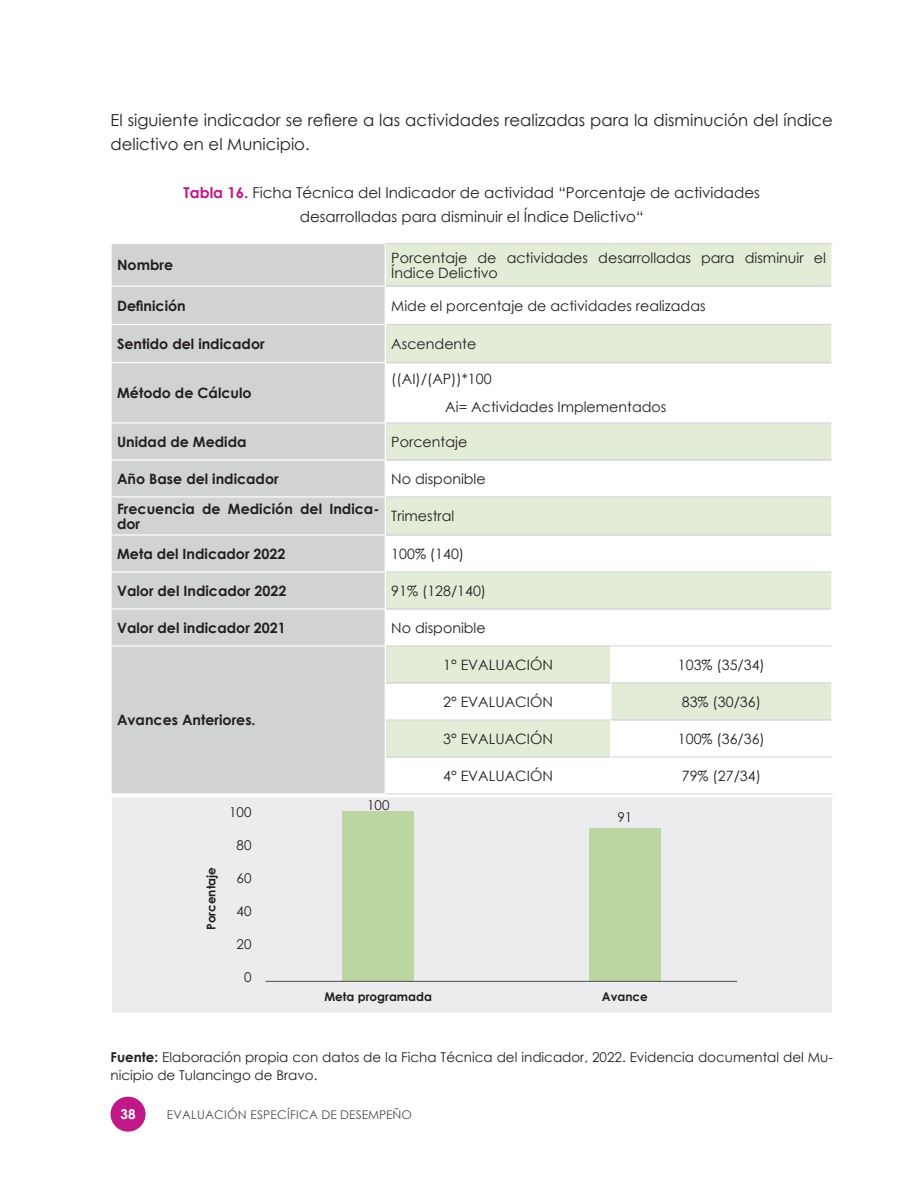
<style>
.page{position:relative;width:918px;height:1188px;background:#fff}
.page>*{position:absolute;margin:0;border:0;box-sizing:border-box;transform-origin:0 0}
.TXT1{font:16.5px/24px "Century Gothic";color:#231f20}
.Tabla-TIT{font:15px/24px "Century Gothic";color:#231f20;text-align:center}
.t1{font:14.25px/15.5px "Century Gothic";color:#231f20}
.t2{font:700 14.25px/15.5px "Century Gothic";color:#231f20}
.Fuente{font:13.5px/18px "Century Gothic";color:#231f20}
.t3{font:700 13.5px "Century Gothic";color:#fff}
.t4{font:12px "Century Gothic";letter-spacing:.02em;color:#4b4c4d}
.t5{font:700 12px "Century Gothic";color:#231f20}
.s1{font-weight:700;color:#c01886}
.s2{font-weight:700}
</style>
<div class="page">
<div style="left:111px;top:1097px;width:35px;height:35px;background:#c01886;border-radius:50%"></div>
<div style="left:111px;top:796px;width:722px;height:218px;background:#ececee;border:1px solid #fff"></div>
<div style="left:112px;top:244px;width:273px;height:549px;background:#d1d2d4"></div>
<div style="left:386px;top:244px;width:445px;height:41px;background:#e2ecd6"></div>
<svg style="left:385px;top:325px;width:446px;height:469px"></svg>
<hr style="left:610px;top:757px;width:2px;height:37px;background:#fff">
<hr style="left:611px;top:646px;width:220px;height:1px;background:#d1d2d4">
<hr style="left:612px;top:757px;width:219px;height:1px;background:#d1d2d4">
<hr style="left:385px;top:794px;width:226px;height:1px;background:#d1d2d4">
<hr style="left:611px;top:794px;width:222px;height:1px;background:#d1d2d4">
<hr style="left:385px;top:363px;width:1px;height:60px;background:#fff">
<hr style="left:385px;top:460px;width:1px;height:37px;background:#fff">
<hr style="left:385px;top:535px;width:1px;height:37px;background:#fff">
<hr style="left:385px;top:609px;width:1px;height:37px;background:#fff">
<hr style="left:385px;top:683px;width:1px;height:37px;background:#fff">
<hr style="left:385px;top:757px;width:1px;height:36px;background:#fff">
<hr style="left:111px;top:286px;width:274px;height:1px;background:#fff">
<hr style="left:111px;top:324px;width:274px;height:1px;background:#fff">
<hr style="left:111px;top:362px;width:274px;height:1px;background:#fff">
<hr style="left:111px;top:422px;width:274px;height:2px;background:#fff">
<hr style="left:111px;top:459px;width:274px;height:2px;background:#fff">
<hr style="left:111px;top:496px;width:274px;height:1px;background:#fff">
<hr style="left:111px;top:534px;width:274px;height:2px;background:#fff">
<hr style="left:111px;top:571px;width:274px;height:2px;background:#fff">
<hr style="left:111px;top:608px;width:274px;height:2px;background:#fff">
<hr style="left:111px;top:645px;width:274px;height:2px;background:#fff">
<hr style="left:385px;top:243px;width:226px;height:1px;background:#d1d2d4">
<hr style="left:611px;top:243px;width:222px;height:1px;background:#d1d2d4">
<hr style="left:386px;top:285px;width:225px;height:2px;background:#d1d2d4">
<hr style="left:611px;top:285px;width:220px;height:2px;background:#d1d2d4">
<hr style="left:385px;top:324px;width:1px;height:39px;background:#fff">
<hr style="left:386px;top:324px;width:225px;height:1px;background:#d1d2d4">
<hr style="left:611px;top:324px;width:220px;height:1px;background:#d1d2d4">
<hr style="left:386px;top:362px;width:225px;height:1px;background:#d1d2d4">
<hr style="left:611px;top:362px;width:220px;height:1px;background:#d1d2d4">
<hr style="left:385px;top:423px;width:1px;height:37px;background:#fff">
<hr style="left:386px;top:423px;width:225px;height:1px;background:#d1d2d4">
<hr style="left:611px;top:423px;width:220px;height:1px;background:#d1d2d4">
<hr style="left:386px;top:459px;width:225px;height:2px;background:#d1d2d4">
<hr style="left:611px;top:459px;width:220px;height:2px;background:#d1d2d4">
<hr style="left:385px;top:497px;width:1px;height:38px;background:#fff">
<hr style="left:386px;top:497px;width:225px;height:1px;background:#d1d2d4">
<hr style="left:611px;top:497px;width:220px;height:1px;background:#d1d2d4">
<hr style="left:386px;top:534px;width:225px;height:2px;background:#d1d2d4">
<hr style="left:611px;top:534px;width:220px;height:2px;background:#d1d2d4">
<hr style="left:385px;top:572px;width:1px;height:37px;background:#fff">
<hr style="left:386px;top:572px;width:225px;height:1px;background:#d1d2d4">
<hr style="left:611px;top:572px;width:220px;height:1px;background:#d1d2d4">
<hr style="left:386px;top:608px;width:225px;height:2px;background:#d1d2d4">
<hr style="left:611px;top:608px;width:220px;height:2px;background:#d1d2d4">
<hr style="left:385px;top:646px;width:1px;height:37px;background:#fff">
<hr style="left:386px;top:646px;width:225px;height:1px;background:#d1d2d4">
<hr style="left:610px;top:646px;width:2px;height:37px;background:#fff">
<hr style="left:386px;top:682px;width:224px;height:2px;background:#d1d2d4">
<hr style="left:610px;top:683px;width:2px;height:37px;background:#fff">
<hr style="left:612px;top:683px;width:219px;height:1px;background:#d1d2d4">
<hr style="left:612px;top:719px;width:219px;height:2px;background:#d1d2d4">
<hr style="left:385px;top:720px;width:1px;height:37px;background:#fff">
<hr style="left:386px;top:720px;width:224px;height:1px;background:#d1d2d4">
<hr style="left:610px;top:720px;width:2px;height:37px;background:#fff">
<hr style="left:386px;top:756px;width:224px;height:2px;background:#d1d2d4">
<div style="left:343px;top:812px;width:71px;height:169px;background:#bcd6a2"></div>
<div style="left:589px;top:829px;width:71px;height:152px;background:#bcd6a2"></div>
<hr style="left:266px;top:981px;width:471px;height:1px;background:#4b4c4d">
<p class="TXT1" style="left:111px;top:108px;width:724px">El siguiente indicador se refiere a las actividades realizadas para la disminución del índice delictivo en el Municipio.</p>
<p class="Tabla-TIT" style="left:184px;top:180px;width:578px"><span class="s1">Tabla 16.</span> Ficha Técnica del Indicador de actividad “Porcentaje de actividades desarrolladas para disminuir el Índice Delictivo“</p>
<p class="t2" style="left:117px;top:257px;width:58px">Nombre</p>
<p class="t1" style="left:391px;top:249px;width:436px">Porcentaje de actividades desarrolladas para disminuir el<br>Índice Delictivo</p>
<p class="t2" style="left:117px;top:297px;width:70px">Definición</p>
<p class="t1" style="left:391px;top:298px;width:316px">Mide el porcentaje de actividades realizadas</p>
<p class="t2" style="left:117px;top:335px;width:149px">Sentido del indicador</p>
<p class="t1" style="left:391px;top:336px;width:87px">Ascendente</p>
<p class="t2" style="left:117px;top:385px;width:136px">Método de Cálculo</p>
<p class="t1" style="left:391px;top:371px;width:102px">((AI)/(AP))*100</p>
<p class="t1" style="left:445px;top:399px;width:223px">Ai= Actividades Implementados</p>
<p class="t2" style="left:117px;top:433px;width:131px">Unidad de Medida</p>
<p class="t1" style="left:391px;top:434px;width:77px">Porcentaje</p>
<p class="t2" style="left:117px;top:470px;width:163px">Año Base del indicador</p>
<p class="t1" style="left:391px;top:471px;width:96px">No disponible</p>
<p class="t2" style="left:117px;top:500px;width:264px">Frecuencia de Medición del Indica&shy;dor</p>
<p class="t1" style="left:391px;top:508px;width:65px">Trimestral</p>
<p class="t2" style="left:117px;top:545px;width:170px">Meta del Indicador 2022</p>
<p class="t1" style="left:391px;top:546px;width:74px">100% (140)</p>
<p class="t2" style="left:117px;top:582px;width:171px">Valor del Indicador 2022</p>
<p class="t1" style="left:391px;top:583px;width:96px">91% (128/140)</p>
<p class="t2" style="left:117px;top:619px;width:170px">Valor del indicador 2021</p>
<p class="t1" style="left:391px;top:620px;width:96px">No disponible</p>
<p class="t2" style="left:117px;top:712px;width:140px">Avances Anteriores.</p>
<p class="t5" style="left:202px;top:930px;width:65px;rotate:-90deg">Porcentaje</p>
<p class="Fuente" style="left:229px;top:803px;width:24px">100</p>
<p class="Fuente" style="left:237px;top:836px;width:16px">80</p>
<p class="Fuente" style="left:237px;top:869px;width:16px">60</p>
<p class="Fuente" style="left:237px;top:902px;width:16px">40</p>
<p class="Fuente" style="left:237px;top:935px;width:16px">20</p>
<p class="Fuente" style="left:244px;top:968px;width:9px">0</p>
<p class="Fuente" style="left:367px;top:796px;width:24px">100</p>
<p class="t1" style="left:443px;top:657px;width:111px">1° EVALUACIÓN</p>
<p class="t1" style="left:678px;top:657px;width:88px">103% (35/34)</p>
<p class="t1" style="left:443px;top:694px;width:111px">2° EVALUACIÓN</p>
<p class="t1" style="left:682px;top:694px;width:81px">83% (30/36)</p>
<p class="t1" style="left:443px;top:731px;width:111px">3° EVALUACIÓN</p>
<p class="t1" style="left:678px;top:731px;width:88px">100% (36/36)</p>
<p class="t1" style="left:443px;top:768px;width:111px">4° EVALUACIÓN</p>
<p class="t1" style="left:682px;top:768px;width:81px">79% (27/34)</p>
<p class="Fuente" style="left:617px;top:808px;width:16px">91</p>
<p class="t5" style="left:325px;top:987px;width:109px">Meta programada</p>
<p class="t5" style="left:602px;top:987px;width:48px">Avance</p>
<p class="Fuente" style="left:111px;top:1048px;width:724px"><span class="s2">Fuente:</span> Elaboración propia con datos de la Ficha Técnica del indicador, 2022. Evidencia documental del Mu&shy;nicipio de Tulancingo de Bravo.</p>
<p class="t3" style="left:120px;top:1104px;width:17px">38</p>
<p class="t4" style="left:167px;top:1106px;width:247px">EVALUACIÓN ESPECÍFICA DE DESEMPEÑO</p>
</div>
